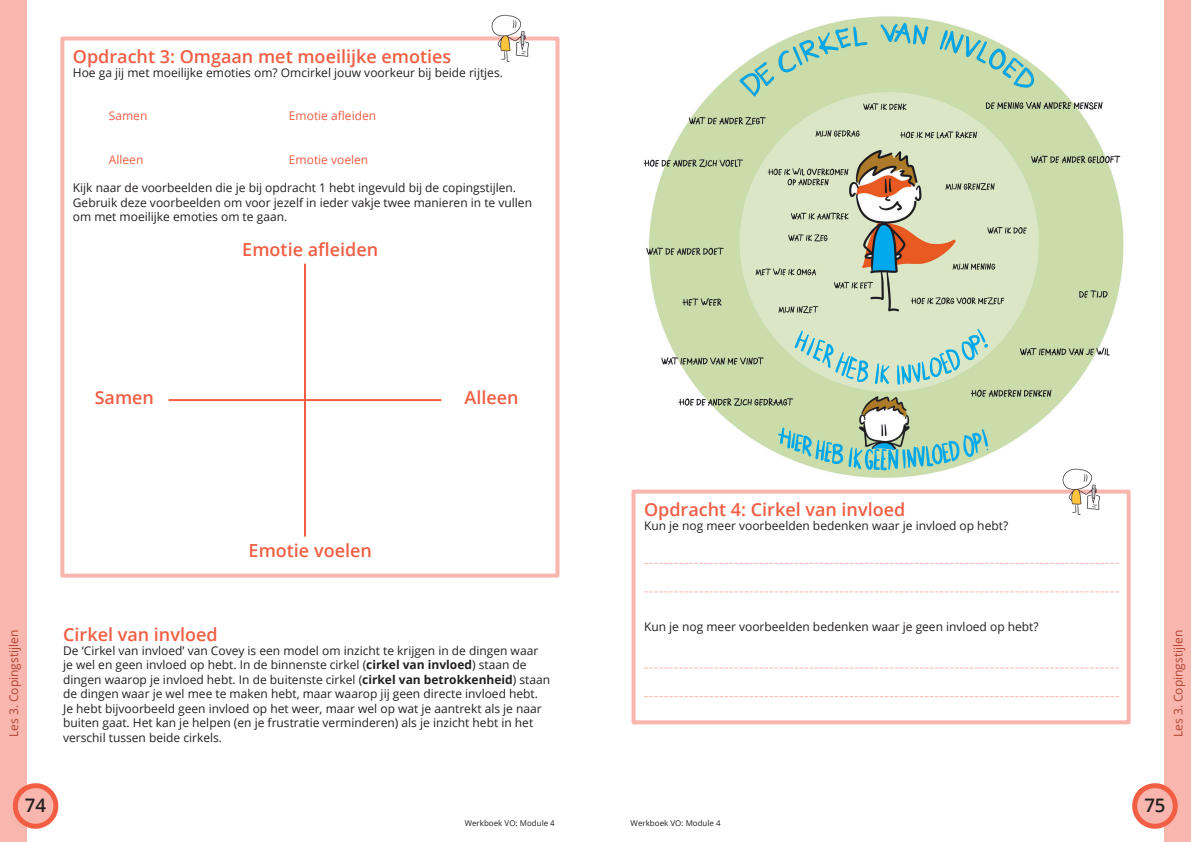
<style>
.page{position:relative;width:1191px;height:842px;background:#fff}
.page>*{position:absolute;margin:0;border:0;box-sizing:border-box;transform-origin:0 0}
.t1{font:600 18.6px "Open Sans";color:#231f20}
.Subkopje{font:600 18px "Open Sans";color:#f15e44}
.Broodtekst{font:12px/14.4px "Open Sans";color:#231f20}
.Broodtekst-2{font:12px "Open Sans";color:#f15e44}
.Broodtekst-3{font:12px "Open Sans";color:#b34430}
.t2{font:8px "Open Sans";color:#231f20}
.s1{font-weight:700}
</style>
<div class="page">
<div style="left:1164px;top:0;width:27px;height:842px;background:#f9b6ae"></div>
<div style="left:0;top:0;width:27px;height:842px;background:#f9b6ae"></div>
<svg style="left:1132px;top:783px;width:46px;height:46px"></svg>
<svg style="left:12px;top:783px;width:47px;height:46px"></svg>
<div style="left:60px;top:37px;width:499px;height:541px;border:4px solid #f9b6ae"></div>
<img style="left:488px;top:14px;width:41px;height:48px">
<hr style="left:304px;top:264px;width:2px;height:272px;background:#f15e44">
<hr style="left:168px;top:399px;width:273px;height:2px;background:#f15e44">
<img style="left:643px;top:16px;width:481px;height:462px">
<div style="left:631px;top:490px;width:499px;height:234px;border:4px solid #f9b6ae"></div>
<img style="left:1059px;top:463px;width:41px;height:52px">
<svg style="left:644px;top:563px;width:474px;height:1px"></svg>
<svg style="left:644px;top:668px;width:474px;height:1px"></svg>
<svg style="left:644px;top:591px;width:474px;height:1px"></svg>
<svg style="left:644px;top:696px;width:474px;height:1px"></svg>
<p class="Subkopje" style="left:73px;top:44px;width:380px">Opdracht 3: Omgaan met moeilijke emoties</p>
<p class="Broodtekst" style="left:73px;top:65px;width:431px">Hoe ga jij met moeilijke emoties om? Omcirkel jouw voorkeur bij beide rijtjes.</p>
<p class="Broodtekst-2" style="left:109px;top:108px;width:40px">Samen</p>
<p class="Broodtekst-2" style="left:289px;top:108px;width:89px">Emotie afleiden</p>
<p class="Broodtekst-2" style="left:109px;top:151px;width:36px">Alleen</p>
<p class="Broodtekst-2" style="left:289px;top:151px;width:81px">Emotie voelen</p>
<p class="Broodtekst" style="left:73px;top:181px;width:461px">Kijk naar de voorbeelden die je bij opdracht 1 hebt ingevuld bij de copingstijlen.<br>Gebruik deze voorbeelden om voor jezelf in ieder vakje twee manieren in te vullen om met moeilijke emoties om te gaan.</p>
<p class="Subkopje" style="left:242px;top:237px;width:137px">Emotie afleiden</p>
<p class="Subkopje" style="left:95px;top:385px;width:61px">Samen</p>
<p class="Subkopje" style="left:464px;top:385px;width:56px">Alleen</p>
<p class="Subkopje" style="left:249px;top:538px;width:125px">Emotie voelen</p>
<p class="Subkopje" style="left:644px;top:497px;width:263px">Opdracht 4: Cirkel van invloed</p>
<p class="Broodtekst" style="left:644px;top:518px;width:366px">Kun je nog meer voorbeelden bedenken waar je invloed op hebt?</p>
<p class="Broodtekst-3" style="left:6px;top:737px;width:109px;rotate:-90deg">Les 3. Copingstijlen</p>
<p class="Subkopje" style="left:63px;top:622px;width:156px">Cirkel van invloed</p>
<p class="Broodtekst" style="left:63px;top:643px;width:488px">De ‘Cirkel van invloed’ van Covey is een model om inzicht te krijgen in de dingen waar je wel en geen invloed op hebt. In de binnenste cirkel (<span class="s1">cirkel van invloed</span>) staan de dingen waarop je invloed hebt. In de buitenste cirkel (<span class="s1">cirkel van betrokkenheid</span>) staan de dingen waar je wel mee te maken hebt, maar waarop jij geen directe invloed hebt.<br>Je hebt bijvoorbeeld geen invloed op het weer, maar wel op wat je aantrekt als je naar buiten gaat. Het kan je helpen (en je frustratie verminderen) als je inzicht hebt in het verschil tussen beide cirkels.</p>
<p class="Broodtekst" style="left:644px;top:619px;width:396px">Kun je nog meer voorbeelden bedenken waar je geen invloed op hebt?</p>
<p class="Broodtekst-3" style="left:1169px;top:737px;width:109px;rotate:-90deg">Les 3. Copingstijlen</p>
<h1 class="t1" style="left:25px;top:793px;width:23px">74</h1>
<h1 class="t1" style="left:1144px;top:793px;width:23px">75</h1>
<p class="t2" style="left:465px;top:817px;width:92px">Werkboek VO: Module 4</p>
<p class="t2" style="left:630px;top:817px;width:92px">Werkboek VO: Module 4</p>
</div>
